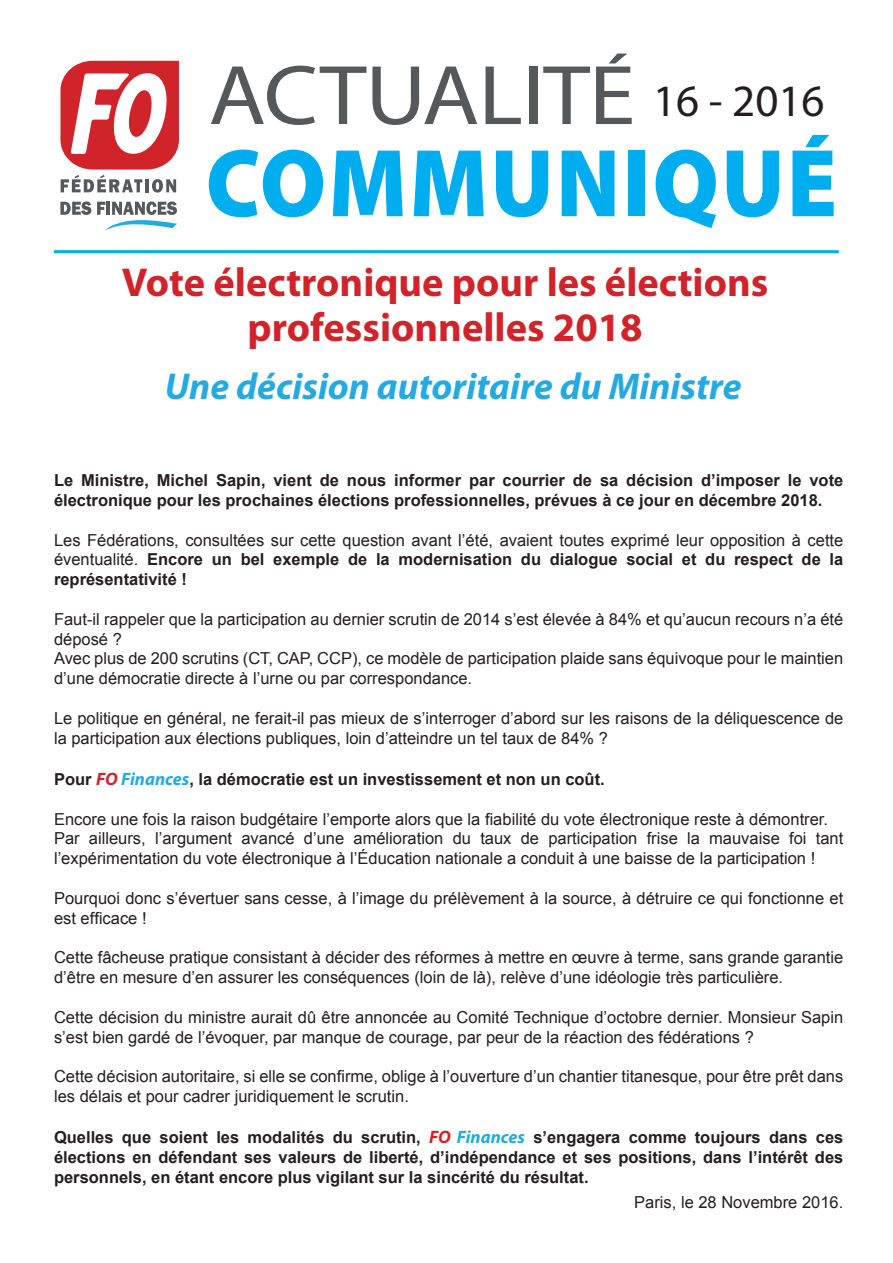
<style>
.page{position:relative;width:893px;height:1263px;background:#fff}
.page>*{position:absolute;margin:0;border:0;box-sizing:border-box;transform-origin:0 0}
.t1{font:45px "Myriad Pro";color:#231f20}
.t2{font:700 40.5px/45px "Myriad Pro";color:#d1232a;text-align:center}
.t3{font:italic 700 37.5px "Myriad Pro";color:#24aae1}
.Sans_interligne{font:16.5px/19.8px "Arial";color:#231f20}
.Sans_interligne-2{font:700 16.5px/19.8px "Arial";color:#231f20}
.s1{font-weight:700}
.s2{font-family:"Myriad Pro";font-style:italic;font-size:18px;color:#d1232a}
.s3{font-family:"Myriad Pro";font-style:italic;font-size:18px;color:#24aae1}
</style>
<div class="page">
<svg style="left:211px;top:66px;width:155px;height:59px"></svg>
<svg style="left:372px;top:67px;width:105px;height:58px"></svg>
<svg style="left:485px;top:67px;width:36px;height:57px"></svg>
<div style="left:529px;top:67px;width:8px;height:57px;background:#57585a"></div>
<svg style="left:543px;top:67px;width:47px;height:57px"></svg>
<svg style="left:596px;top:54px;width:36px;height:70px"></svg>
<svg style="left:209px;top:150px;width:114px;height:67px"></svg>
<svg style="left:333px;top:151px;width:70px;height:65px"></svg>
<svg style="left:414px;top:151px;width:70px;height:65px"></svg>
<svg style="left:496px;top:151px;width:52px;height:66px"></svg>
<svg style="left:562px;top:151px;width:52px;height:65px"></svg>
<div style="left:628px;top:151px;width:17px;height:65px;background:#00aeef"></div>
<svg style="left:656px;top:150px;width:60px;height:78px"></svg>
<svg style="left:727px;top:151px;width:52px;height:66px"></svg>
<svg style="left:792px;top:135px;width:42px;height:81px"></svg>
<hr style="left:54px;top:250px;width:785px;height:3px;background:#00aeef">
<svg style="left:60px;top:61px;width:119px;height:132px"></svg>
<svg style="left:60px;top:201px;width:31px;height:14px"></svg>
<svg style="left:97px;top:201px;width:80px;height:30px"></svg>
<p class="t1" style="left:653px;top:73px;width:173px">16 - 2016</p>
<p class="t2" style="left:122px;top:259px;width:648px">Vote électronique pour les élections professionnelles 2018</p>
<p class="t3" style="left:165px;top:362px;width:578px">Une décision autoritaire du Ministre</p>
<p class="Sans_interligne-2" style="left:54px;top:471px;width:791px">Le Ministre, Michel Sapin, vient de nous informer par courrier de sa décision d’imposer le vote électronique pour les prochaines élections professionnelles, prévues à ce jour en décembre 2018.</p>
<p class="Sans_interligne" style="left:54px;top:530px;width:791px;text-align:justify">Les Fédérations, consultées sur cette question avant l’été, avaient toutes exprimé leur opposition à cette éventualité. <span class="s1">Encore un bel exemple de la modernisation du dialogue social et du respect de la représentativité !</span></p>
<p class="Sans_interligne" style="left:54px;top:609px;width:791px">Faut-il rappeler que la participation au dernier scrutin de 2014 s’est élevée à 84% et qu’aucun recours n’a été déposé ?</p>
<p class="Sans_interligne" style="left:54px;top:649px;width:791px">Avec plus de 200 scrutins (CT, CAP, CCP), ce modèle de participation plaide sans équivoque pour le maintien d’une démocratie directe à l’urne ou par correspondance.</p>
<p class="Sans_interligne" style="left:54px;top:708px;width:791px">Le politique en général, ne ferait-il pas mieux de s’interroger d’abord sur les raisons de la déliquescence de la participation aux élections publiques, loin d’atteindre un tel taux de 84% ?</p>
<p class="Sans_interligne-2" style="left:54px;top:770px;width:552px">Pour <span class="s2">FO</span> <span class="s3">Finances</span>, la démocratie est un investissement et non un coût.</p>
<p class="Sans_interligne" style="left:54px;top:809px;width:776px">Encore une fois la raison budgétaire l’emporte alors que la fiabilité du vote électronique reste à démontrer.</p>
<p class="Sans_interligne" style="left:54px;top:829px;width:791px">Par ailleurs, l’argument avancé d’une amélioration du taux de participation frise la mauvaise foi tant l’expérimentation du vote électronique à l’Éducation nationale a conduit à une baisse de la participation !</p>
<p class="Sans_interligne" style="left:54px;top:888px;width:791px">Pourquoi donc s’évertuer sans cesse, à l’image du prélèvement à la source, à détruire ce qui fonctionne et est efficace !</p>
<p class="Sans_interligne" style="left:54px;top:948px;width:791px">Cette fâcheuse pratique consistant à décider des réformes à mettre en œuvre à terme, sans grande garantie d’être en mesure d’en assurer les conséquences (loin de là), relève d’une idéologie très particulière.</p>
<p class="Sans_interligne" style="left:54px;top:1007px;width:791px">Cette décision du ministre aurait dû être annoncée au Comité Technique d’octobre dernier. Monsieur Sapin s’est bien gardé de l’évoquer, par manque de courage, par peur de la réaction des fédérations ?</p>
<p class="Sans_interligne" style="left:54px;top:1066px;width:791px">Cette décision autoritaire, si elle se confirme, oblige à l’ouverture d’un chantier titanesque, pour être prêt dans les délais et pour cadrer juridiquement le scrutin.</p>
<p class="Sans_interligne-2" style="left:54px;top:1128px;width:791px;text-align:justify">Quelles que soient les modalités du scrutin, <span class="s2">FO</span> <span class="s3">Finances</span> s’engagera comme toujours dans ces élections en défendant ses valeurs de liberté, d’indépendance et ses positions, dans l’intérêt des personnels, en étant encore plus vigilant sur la sincérité du résultat.</p>
<p class="Sans_interligne" style="left:634px;top:1192px;width:211px">Paris, le 28 Novembre 2016.</p>
</div>
